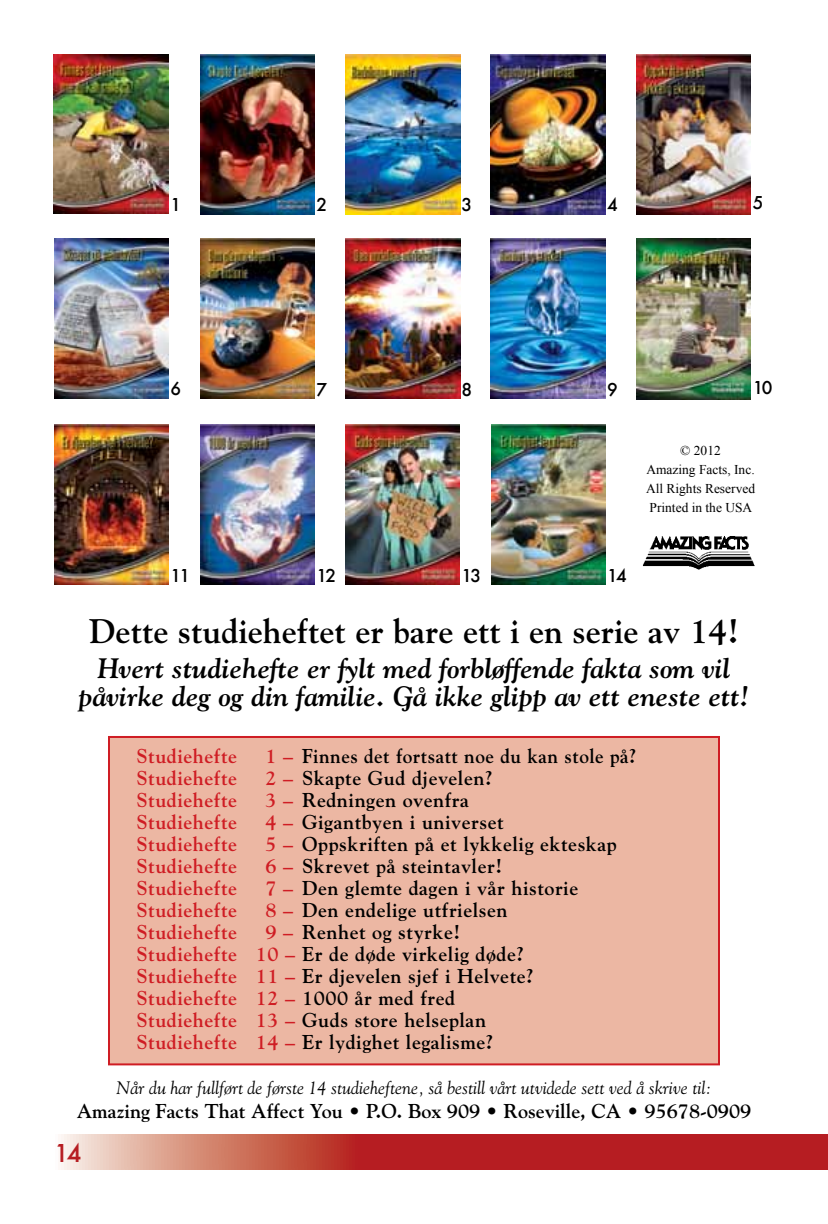
<style>
.page{position:relative;width:828px;height:1224px;background:#fff}
.page>*{position:absolute;margin:0;border:0;box-sizing:border-box;transform-origin:0 0}
.t1{font:700 34px "Goudy Std";color:#000}
.t2{font:italic 700 28px/28px "Goudy Std";color:#000;text-align:center}
.t3{font:500 24px "Futura";color:#b61d22}
.t4{font:700 20px/22px "Goudy Std";letter-spacing:.025em;color:#000}
.t5{font:700 20px "Goudy Std";letter-spacing:.025em;color:#cf1d24}
.t6{font:700 20px "Goudy Std";color:#000}
.t7{font:700 20px "Goudy Std";letter-spacing:.025em;color:#000;scale:.96 1}
.t8{font:italic 18px "Goudy Std";color:#000}
.t9{font:500 17.2px "Futura";letter-spacing:-.1em;color:#000}
.t10{font:13.4px/19.2px "Times New Roman";color:#000;text-align:center}
.s1{color:#cf1d24}
</style>
<div class="page">
<svg style="left:61px;top:1135px;width:767px;height:35px;background:#c24643"></svg>
<div style="left:108px;top:736px;width:612px;height:329px;background:#ecb7a3;border:2px solid #cf1d24"></div>
<img style="left:54px;top:54px;width:114px;height:160px">
<img style="left:642px;top:536px;width:113px;height:34px">
<img style="left:637px;top:54px;width:114px;height:160px">
<img style="left:491px;top:54px;width:114px;height:160px">
<img style="left:346px;top:54px;width:114px;height:160px">
<img style="left:200px;top:54px;width:114px;height:160px">
<img style="left:54px;top:239px;width:114px;height:159px">
<img style="left:200px;top:239px;width:115px;height:160px">
<img style="left:346px;top:239px;width:114px;height:160px">
<img style="left:491px;top:239px;width:114px;height:160px">
<img style="left:637px;top:239px;width:114px;height:160px">
<img style="left:200px;top:424px;width:114px;height:160px">
<img style="left:345px;top:425px;width:114px;height:160px">
<img style="left:491px;top:424px;width:114px;height:160px">
<img style="left:54px;top:424px;width:114px;height:160px">
<p class="t9" style="left:170px;top:193px;width:12px">1</p>
<p class="t9" style="left:317px;top:193px;width:12px">2</p>
<p class="t9" style="left:461px;top:193px;width:12px">3</p>
<p class="t9" style="left:607px;top:193px;width:12px">4</p>
<p class="t9" style="left:753px;top:191px;width:12px">5</p>
<p class="t9" style="left:170px;top:377px;width:12px">6</p>
<p class="t9" style="left:317px;top:378px;width:12px">7</p>
<p class="t9" style="left:462px;top:378px;width:12px">8</p>
<p class="t9" style="left:607px;top:378px;width:12px">9</p>
<p class="t9" style="left:753px;top:376px;width:21px">10</p>
<p class="t10" style="left:646px;top:440px;width:111px">© 2012<br>Amazing Facts, Inc.<br>All Rights Reserved<br>Printed in the USA</p>
<p class="t9" style="left:170px;top:564px;width:21px">11</p>
<p class="t9" style="left:316px;top:564px;width:21px">12</p>
<p class="t9" style="left:461px;top:564px;width:21px">13</p>
<p class="t9" style="left:607px;top:564px;width:21px">14</p>
<h1 class="t1" style="left:89px;top:611px;width:651px">Dette studieheftet er bare ett i en serie av 14!</h1>
<h2 class="t2" style="left:79px;top:654px;width:672px">Hvert studiehefte er fylt med forbløffende fakta som vil påvirke deg og din familie. Gå ikke glipp av ett eneste ett!</h2>
<p class="t5" style="left:137px;top:744px;width:102px">Studiehefte</p>
<p class="t7" style="left:265px;top:744px;width:388px"><span class="s1">1 –</span> Finnes det fortsatt noe du kan stole på?</p>
<p class="t5" style="left:137px;top:766px;width:102px">Studiehefte</p>
<p class="t4" style="left:265px;top:767px;width:229px"><span class="s1">2 –</span> Skapte Gud djevelen?</p>
<p class="t5" style="left:137px;top:788px;width:102px">Studiehefte</p>
<p class="t4" style="left:265px;top:789px;width:205px"><span class="s1">3 –</span> Redningen ovenfra</p>
<p class="t5" style="left:137px;top:810px;width:102px">Studiehefte</p>
<p class="t4" style="left:265px;top:811px;width:240px"><span class="s1">4 –</span> Gigantbyen i universet</p>
<p class="t5" style="left:137px;top:832px;width:102px">Studiehefte</p>
<p class="t4" style="left:265px;top:833px;width:353px"><span class="s1">5 –</span> Oppskriften på et lykkelig ekteskap</p>
<p class="t5" style="left:137px;top:854px;width:102px">Studiehefte</p>
<p class="t4" style="left:265px;top:855px;width:238px"><span class="s1">6 –</span> Skrevet på steintavler!</p>
<p class="t5" style="left:137px;top:876px;width:102px">Studiehefte</p>
<p class="t4" style="left:265px;top:877px;width:314px"><span class="s1">7 –</span> Den glemte dagen i vår historie</p>
<p class="t5" style="left:137px;top:898px;width:102px">Studiehefte</p>
<p class="t4" style="left:265px;top:899px;width:244px"><span class="s1">8 –</span> Den endelige utfrielsen</p>
<p class="t5" style="left:137px;top:920px;width:102px">Studiehefte</p>
<p class="t4" style="left:137px;top:921px;width:399px;text-indent:129px"><span class="s1">9 –</span> Renhet og styrke!<br><span class="s1">Studiehefte 10 –</span> Er de døde virkelig døde?<br><span class="s1">Studiehefte 11 –</span> Er djevelen sjef i Helvete?<br><span class="s1">Studiehefte 12 –</span> 1000 år med fred <span class="s1">Studiehefte 13 –</span> Guds store helseplan <span class="s1">Studiehefte 14 –</span> Er lydighet legalisme?</p>
<p class="t8" style="left:117px;top:1077px;width:596px">Når du har fullført de første 14 studieheftene, så bestill vårt utvidede sett ved å skrive til:</p>
<p class="t6" style="left:77px;top:1099px;width:676px">Amazing Facts That Affect You • P.O. Box 909 • Roseville, CA • 95678-0909</p>
<p class="t3" style="left:54px;top:1137px;width:29px">14</p>
</div>
